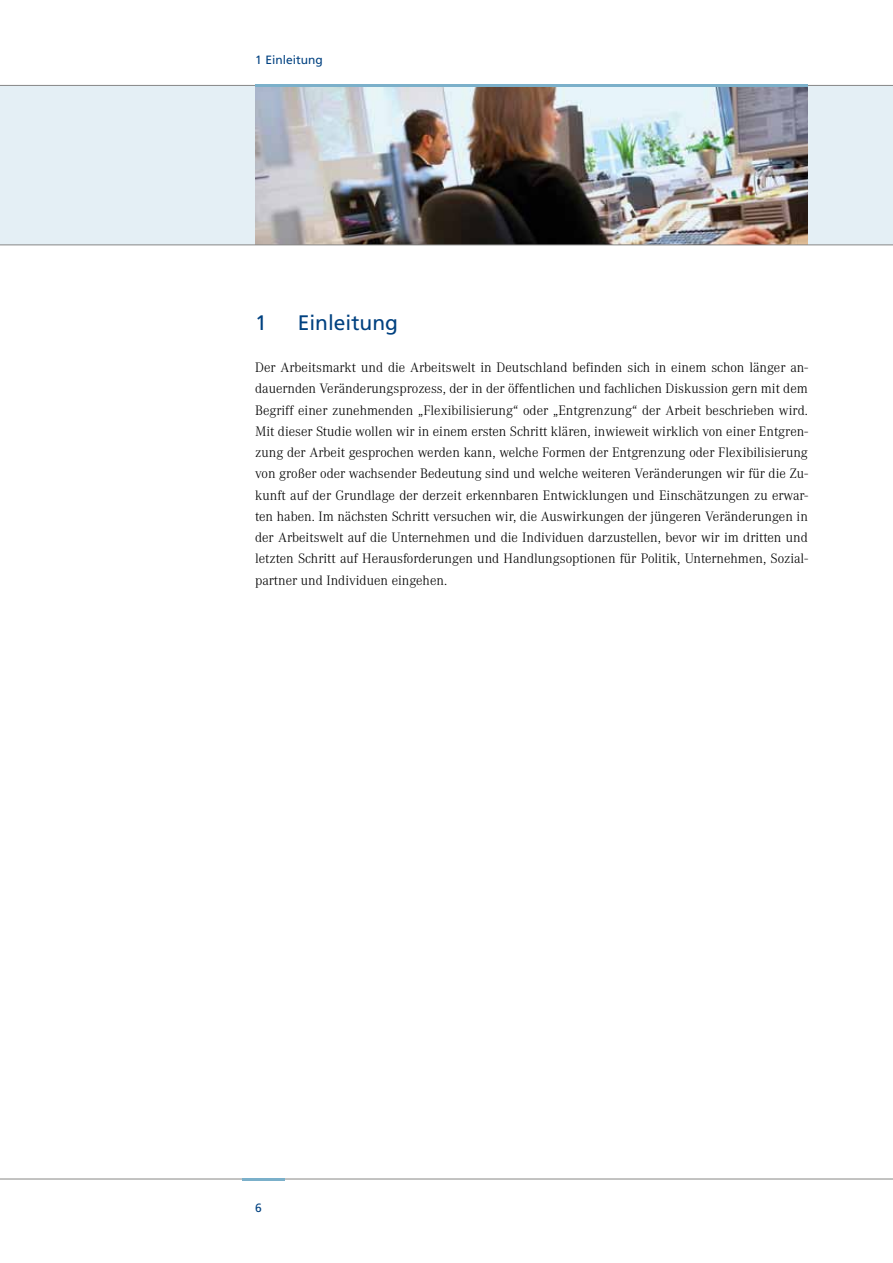
<style>
.page{position:relative;width:893px;height:1263px;background:#fff}
.page>*{position:absolute;margin:0;border:0;box-sizing:border-box;transform-origin:0 0}
.t1{font:21px "Frutiger LT Com";color:#004180}
.t2{font:300 14.25px/21.3px "Corporate A";color:#000;text-align:justify}
.t3{font:12px "Frutiger LT Com";color:#004180}
</style>
<div class="page">
<div style="left:0;top:85px;width:893px;height:159px;background:#e4eff5"></div>
<img style="left:255px;top:86px;width:553px;height:158px">
<hr style="left:0;top:1178px;width:893px;height:1px;background:#878786">
<hr style="left:0;top:85px;width:893px;height:1px;background:#878786">
<hr style="left:242px;top:1178px;width:43px;height:2px;background:#7bb0ca">
<hr style="left:255px;top:84px;width:553px;height:2px;background:#7bb0ca">
<hr style="left:0;top:244px;width:893px;height:1px;background:#878786">
<p class="t3" style="left:255px;top:53px;width:69px">1 Einleitung</p>
<h1 class="t1" style="left:255px;top:310px;width:13px">1</h1>
<h1 class="t1" style="left:298px;top:310px;width:102px">Einleitung</h1>
<p class="t2" style="left:255px;top:357px;width:554px">Der Arbeitsmarkt und die Arbeitswelt in Deutschland befinden sich in einem schon länger an&shy;dauernden Veränderungsprozess, der in der öffentlichen und fachlichen Diskussion gern mit dem Begriff einer zunehmenden „Flexibilisierung“ oder „Entgrenzung“ der Arbeit beschrieben wird.<br>Mit dieser Studie wollen wir in einem ersten Schritt klären, inwieweit wirklich von einer Entgren&shy;zung der Arbeit gesprochen werden kann, welche Formen der Entgrenzung oder Flexibilisierung von großer oder wachsender Bedeutung sind und welche weiteren Veränderungen wir für die Zu&shy;kunft auf der Grundlage der derzeit erkennbaren Entwicklungen und Einschätzungen zu erwar&shy;ten haben. Im nächsten Schritt versuchen wir, die Auswirkungen der jüngeren Veränderungen in der Arbeitswelt auf die Unternehmen und die Individuen darzustellen, bevor wir im dritten und letzten Schritt auf Herausforderungen und Handlungsoptionen für Politik, Unternehmen, Sozial&shy;partner und Individuen eingehen.</p>
<p class="t3" style="left:255px;top:1201px;width:8px">6</p>
</div>
